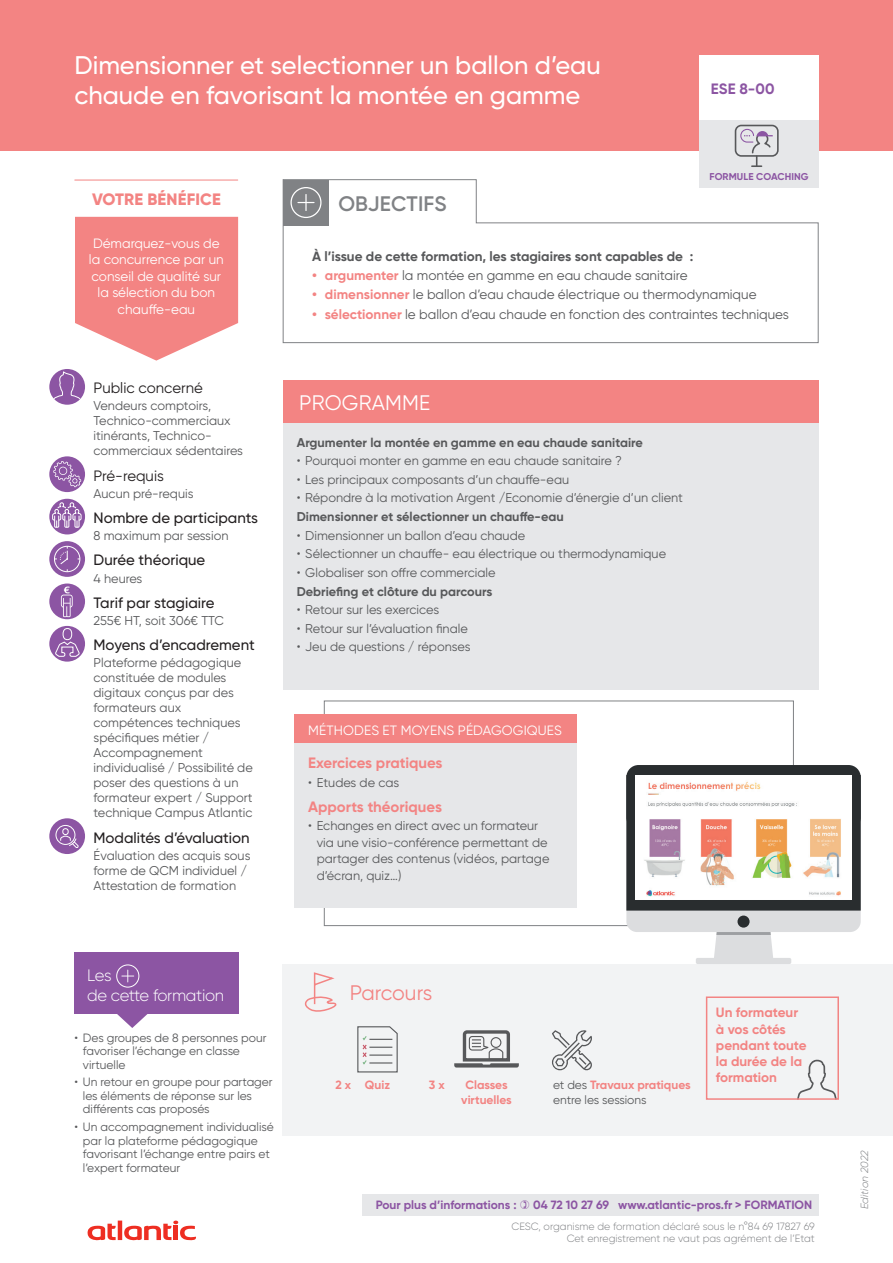
<style>
.page{position:relative;width:893px;height:1263px;background:#fff}
.page>*{position:absolute;margin:0;border:0;box-sizing:border-box;transform-origin:0 0}
.t1{font:500 25.5px/30px "Gilroy";color:#fff}
.t2{font:600 21px "Gilroy";letter-spacing:.005em;color:#808285}
.t3{font:21px "Gilroy";letter-spacing:.01em;color:#fff}
.t4{font:21px "Gilroy";letter-spacing:-.005em;color:#f38483}
.t5{font:300 16.5px/19.8px "Gilroy";letter-spacing:-.02em;color:#fff}
.t6{font:800 16.5px "Gilroy";letter-spacing:.01em;color:#f38483}
.t7{font:500 15px "Gilroy";color:#231f20}
.t8{font:700 15px "Gilroy";color:#f38483}
.t9{font:15px "Gilroy";color:#231f20}
.t10{font:700 15px "Gilroy";color:#8c55a3}
.t11{font:13.5px "Gilroy";color:#57585a}
.t12{font:13.5px/16.5px "Gilroy";color:#fff;text-align:center}
.t13{font:700 13.5px "Gilroy";color:#57585a}
.t14{font:700 13.5px/16.2px "Gilroy";color:#f38483}
.t15{font:12.75px/15px "Gilroy";color:#57585a}
.t16{font:700 12.75px "Gilroy";color:#57585a}
.t17{font:12px/13.5px "Gilroy";color:#57585a}
.t18{font:700 12px "Gilroy";color:#8c55a3}
.t19{font:700 12px/14.4px "Gilroy";color:#f38483;text-align:center}
.t20{font:300 10.5px/12px "Gilroy";color:#808285;text-align:right}
.t21{font:italic 300 10.5px "Gilroy";letter-spacing:-.005em;color:#808285}
.t22{font:700 9.9px "Gilroy";letter-spacing:.01em;color:#8c55a3}
.s1{font-weight:700;color:#f38483}
</style>
<div class="page">
<svg style="left:88px;top:1220px;width:108px;height:20px"></svg>
<div style="left:362px;top:1194px;width:457px;height:21px;background:#e6e7e9"></div>
<div style="left:0;top:0;width:893px;height:151px;background:#f38483"></div>
<svg style="left:49px;top:369px;width:36px;height:36px"></svg>
<svg style="left:53px;top:370px;width:28px;height:30px"></svg>
<div style="left:49px;top:456px;width:36px;height:36px;background:#8c55a3;border-radius:50%"></div>
<svg style="left:53px;top:461px;width:28px;height:26px"></svg>
<div style="left:49px;top:499px;width:36px;height:35px;background:#8c55a3;border-radius:50%"></div>
<svg style="left:52px;top:503px;width:30px;height:25px"></svg>
<svg style="left:49px;top:541px;width:36px;height:36px"></svg>
<svg style="left:55px;top:547px;width:13px;height:24px"></svg>
<div style="left:54px;top:546px;width:26px;height:26px;border:1px solid #fff;border-radius:50%"></div>
<div style="left:49px;top:583px;width:36px;height:36px;background:#8c55a3;border-radius:50%"></div>
<svg style="left:61px;top:586px;width:12px;height:31px"></svg>
<div style="left:49px;top:626px;width:36px;height:36px;background:#8c55a3;border-radius:50%"></div>
<svg style="left:55px;top:641px;width:24px;height:16px"></svg>
<div style="left:63px;top:628px;width:9px;height:12px;border:1px solid #fff;border-radius:50%"></div>
<div style="left:49px;top:818px;width:36px;height:36px;background:#8c55a3;border-radius:50%"></div>
<div style="left:56px;top:825px;width:19px;height:20px;border:1px solid #fff;border-radius:50%"></div>
<svg style="left:60px;top:835px;width:19px;height:13px"></svg>
<div style="left:62px;top:828px;width:7px;height:7px;border:1px solid #fff;border-radius:3px"></div>
<div style="left:699px;top:56px;width:120px;height:65px;background:#fff"></div>
<svg style="left:282px;top:179px;width:537px;height:164px"></svg>
<div style="left:283px;top:380px;width:536px;height:309px;background:#e6e7e9"></div>
<div style="left:283px;top:380px;width:536px;height:43px;background:#f38483"></div>
<div style="left:294px;top:714px;width:283px;height:30px;background:#f38483"></div>
<div style="left:294px;top:743px;width:283px;height:165px;background:#e6e7e9"></div>
<svg style="left:117px;top:1014px;width:31px;height:14px"></svg>
<div style="left:74px;top:952px;width:165px;height:62px;background:#8c55a3"></div>
<div style="left:116px;top:964px;width:23px;height:23px;border:1px solid #fff;border-radius:50%"></div>
<svg style="left:121px;top:970px;width:13px;height:12px"></svg>
<svg style="left:75px;top:217px;width:163px;height:144px;background:#f49493"></svg>
<hr style="left:75px;top:180px;width:163px;height:1px;background:#f38483">
<div style="left:283px;top:964px;width:610px;height:171px;background:#f2f3f4"></div>
<svg style="left:357px;top:1026px;width:41px;height:47px"></svg>
<svg style="left:552px;top:1030px;width:40px;height:41px"></svg>
<svg style="left:454px;top:1030px;width:65px;height:37px"></svg>
<svg style="left:304px;top:972px;width:33px;height:40px"></svg>
<svg style="left:797px;top:1060px;width:39px;height:37px"></svg>
<div style="left:706px;top:996px;width:133px;height:104px;border:2px solid #f38483"></div>
<svg style="left:714px;top:932px;width:59px;height:26px;background:#d6d8da"></svg>
<div style="left:626px;top:778px;width:235px;height:154px;background:#dcdddf;border-radius:11px"></div>
<div style="left:626px;top:821px;width:235px;height:89px;background:#292d2f"></div>
<div style="left:626px;top:765px;width:235px;height:65px;background:#292d2f;border-radius:12px"></div>
<div style="left:696px;top:958px;width:95px;height:6px;background:#dcdddf;border-radius:2px"></div>
<svg style="left:737px;top:915px;width:13px;height:13px"></svg>
<img style="left:636px;top:775px;width:216px;height:125px">
<div style="left:699px;top:121px;width:120px;height:67px;background:#e6e7e9"></div>
<div style="left:735px;top:125px;width:44px;height:32px;border:2px solid #57585a;border-radius:6px"></div>
<svg style="left:740px;top:128px;width:33px;height:39px"></svg>
<h1 class="t1" style="left:74px;top:49px;width:528px">Dimensionner et selectionner un ballon d’eau chaude en favorisant la montée en gamme</h1>
<p class="t10" style="left:711px;top:80px;width:65px">ESE 8-00</p>
<p class="t22" style="left:709px;top:170px;width:101px">FORMULE COACHING</p>
<p class="t6" style="left:92px;top:189px;width:130px">VOTRE BÉNÉFICE</p>
<p class="t12" style="left:89px;top:234px;width:136px">Démarquez-vous de la concurrence par un conseil de qualité sur la sélection du bon chauffe-eau</p>
<p class="t9" style="left:94px;top:379px;width:111px">Public concerné</p>
<p class="t15" style="left:94px;top:398px;width:151px">Vendeurs comptoirs,<br>Technico-commerciaux itinérants, Technico&shy;commerciaux sédentaires</p>
<p class="t9" style="left:94px;top:466px;width:72px">Pré-requis</p>
<p class="t15" style="left:94px;top:486px;width:102px">Aucun pré-requis</p>
<p class="t7" style="left:94px;top:508px;width:166px">Nombre de participants</p>
<p class="t15" style="left:94px;top:528px;width:136px">8 maximum par session</p>
<p class="t7" style="left:94px;top:551px;width:113px">Durée théorique</p>
<p class="t15" style="left:94px;top:570px;width:50px">4 heures</p>
<p class="t7" style="left:94px;top:593px;width:122px">Tarif par stagiaire</p>
<p class="t15" style="left:94px;top:613px;width:132px">255€ HT, soit 306€ TTC</p>
<p class="t7" style="left:94px;top:636px;width:163px">Moyens d’encadrement</p>
<p class="t15" style="left:94px;top:655px;width:161px">Plateforme pédagogique constituée de modules digitaux conçus par des formateurs aux compétences techniques spécifiques métier /<br>Accompagnement individualisé / Possibilité de poser des questions à un formateur expert / Support technique Campus Atlantic</p>
<p class="t7" style="left:94px;top:828px;width:158px">Modalités d’évaluation</p>
<p class="t15" style="left:94px;top:847px;width:158px">Évaluation des acquis sous forme de QCM individuel /<br>Attestation de formation</p>
<h2 class="t2" style="left:338px;top:191px;width:110px">OBJECTIFS</h2>
<p class="t13" style="left:312px;top:248px;width:383px">À l’issue de cette formation, les stagiaires sont capables de :</p>
<p class="t11" style="left:312px;top:267px;width:377px"><span class="s1">• argumenter</span> la montée en gamme en eau chaude sanitaire</p>
<p class="t11" style="left:312px;top:286px;width:446px"><span class="s1">• dimensionner</span> le ballon d’eau chaude électrique ou thermodynamique</p>
<p class="t11" style="left:312px;top:306px;width:478px"><span class="s1">• sélectionner</span> le ballon d’eau chaude en fonction des contraintes techniques</p>
<h2 class="t3" style="left:299px;top:390px;width:133px">PROGRAMME</h2>
<p class="t16" style="left:297px;top:434px;width:348px">Argumenter la montée en gamme en eau chaude sanitaire</p>
<p class="t15" style="left:297px;top:453px;width:326px">• Pourquoi monter en gamme en eau chaude sanitaire ?</p>
<p class="t15" style="left:297px;top:472px;width:274px">• Les principaux composants d’un chauffe-eau</p>
<p class="t15" style="left:297px;top:490px;width:388px">• Répondre à la motivation Argent /Economie d’énergie d’un client</p>
<p class="t16" style="left:297px;top:509px;width:268px">Dimensionner et sélectionner un chauffe-eau</p>
<p class="t15" style="left:297px;top:528px;width:230px">• Dimensionner un ballon d’eau chaude</p>
<p class="t15" style="left:297px;top:546px;width:371px">• Sélectionner un chauffe- eau électrique ou thermodynamique</p>
<p class="t15" style="left:297px;top:565px;width:200px">• Globaliser son offre commerciale</p>
<p class="t16" style="left:297px;top:583px;width:197px">Debriefing et clôture du parcours</p>
<p class="t15" style="left:297px;top:602px;width:144px">• Retour sur les exercices</p>
<p class="t15" style="left:297px;top:621px;width:173px">• Retour sur l’évaluation finale</p>
<p class="t15" style="left:297px;top:639px;width:175px">• Jeu de questions / réponses</p>
<p class="t12" style="left:308px;top:721px;width:255px">MÉTHODES ET MOYENS PÉDAGOGIQUES</p>
<p class="t8" style="left:308px;top:753px;width:136px">Exercices pratiques</p>
<p class="t15" style="left:308px;top:775px;width:93px">• Etudes de cas</p>
<p class="t8" style="left:308px;top:797px;width:135px">Apports théoriques</p>
<p class="t15" style="left:317px;top:817px;width:234px;line-height:16.5px;text-indent:-9px">• Echanges en direct avec un formateur via une visio-conférence permettant de partager des contenus (vidéos, partage d’écran, quiz…)</p>
<p class="t5" style="left:87px;top:965px;width:138px">Les<br>de cette formation</p>
<p class="t17" style="left:83px;top:1030px;width:185px;text-indent:-9px">• Des groupes de 8 personnes pour favoriser l’échange en classe virtuelle</p>
<p class="t17" style="left:83px;top:1075px;width:191px;text-indent:-9px">• Un retour en groupe pour partager les éléments de réponse sur les différents cas proposés</p>
<p class="t17" style="left:83px;top:1120px;width:192px;text-indent:-9px">• Un accompagnement individualisé par la plateforme pédagogique favorisant l’échange entre pairs et l’expert formateur</p>
<h2 class="t4" style="left:350px;top:980px;width:84px">Parcours</h2>
<p class="t19" style="left:461px;top:1078px;width:52px">Classes virtuelles</p>
<p class="t19" style="left:365px;top:1078px;width:27px">Quiz</p>
<p class="t17" style="left:553px;top:1078px;width:139px;line-height:14.4px">et des <span class="s1">Travaux pratiques </span>entre les sessions</p>
<p class="t19" style="left:335px;top:1078px;width:17px">2 x</p>
<p class="t19" style="left:429px;top:1078px;width:17px">3 x</p>
<p class="t14" style="left:716px;top:1004px;width:92px">Un formateur à vos côtés pendant toute la durée de la formation</p>
<p class="t18" style="left:376px;top:1197px;width:142px">Pour plus d’informations :</p>
<p class="t18" style="left:533px;top:1197px;width:280px">04 72 10 27 69 www.atlantic-pros.fr &gt; FORMATION</p>
<p class="t20" style="left:511px;top:1220px;width:305px">CESC, organisme de formation déclaré sous le n°84 69 17827 69<br>Cet enregistrement ne vaut pas agrément de l’Etat</p>
<p class="t21" style="left:858px;top:1209px;width:60px;rotate:-90deg">Edition 2022</p>
</div>
